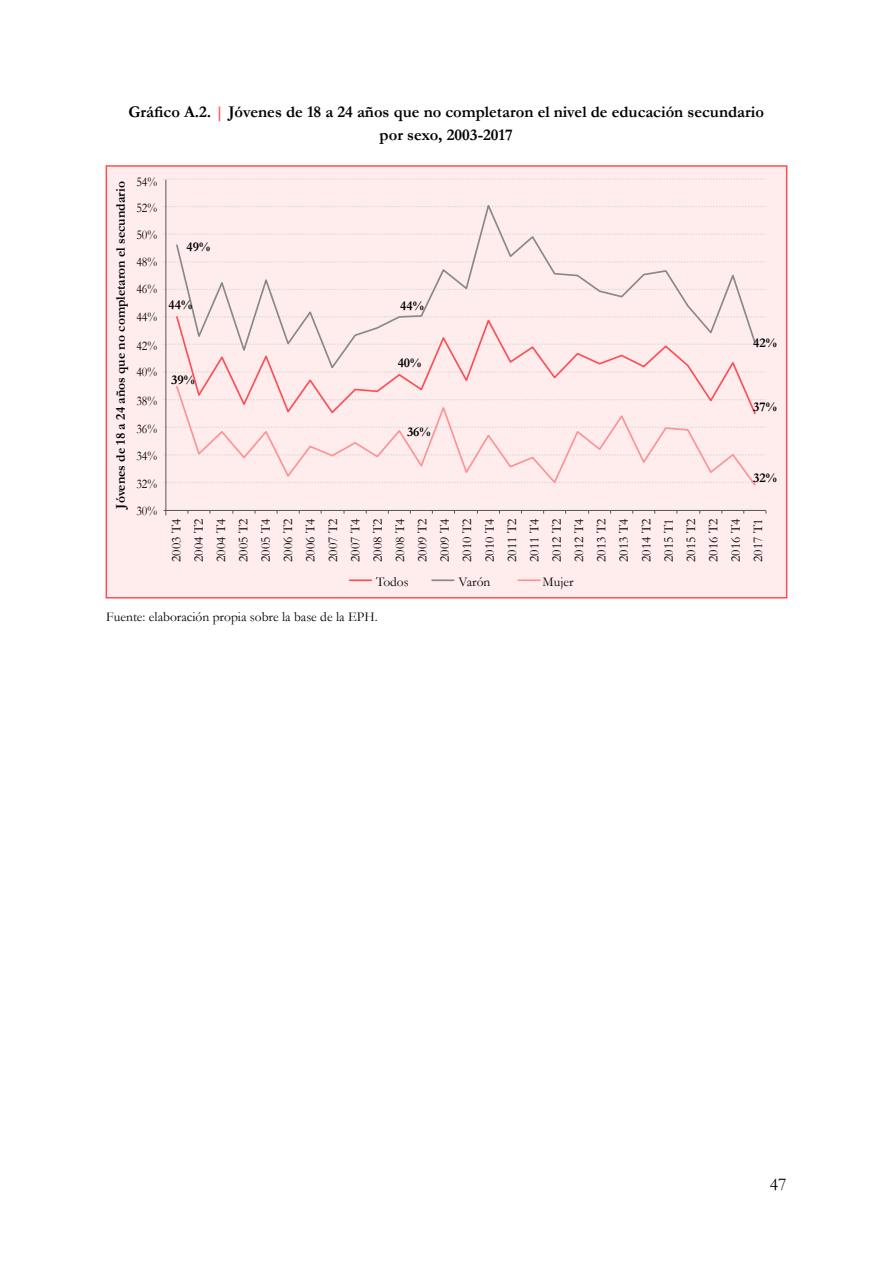
<style>
.page{position:relative;width:893px;height:1263px;background:#fff}
.page>*{position:absolute;margin:0;border:0;box-sizing:border-box;transform-origin:0 0}
.t1{font:18px "Garamond";color:#000}
.t2{font:700 16.5px/22.5px "Garamond";color:#000;text-align:center}
.t3{font:13.5px "Garamond";color:#000}
.t4{font:13.35px/22.4px "Garamond";color:#000;text-align:justify}
.t5{font:700 13.35px "Garamond";color:#000}
.t6{font:13.35px/26.8px "Garamond";color:#000;text-align:justify;scale:.88 1}
.s1{color:#fd4f57}
</style>
<div class="page">
<div style="left:106px;top:166px;width:681px;height:432px;background:#ffeded"></div>
<svg style="left:163px;top:178px;width:603px;height:2px"></svg>
<svg style="left:163px;top:206px;width:603px;height:1px"></svg>
<svg style="left:163px;top:234px;width:603px;height:1px"></svg>
<svg style="left:163px;top:261px;width:603px;height:1px"></svg>
<svg style="left:163px;top:289px;width:603px;height:1px"></svg>
<svg style="left:163px;top:316px;width:603px;height:2px"></svg>
<svg style="left:163px;top:344px;width:603px;height:1px"></svg>
<svg style="left:163px;top:371px;width:603px;height:2px"></svg>
<svg style="left:163px;top:399px;width:603px;height:1px"></svg>
<svg style="left:163px;top:426px;width:603px;height:2px"></svg>
<svg style="left:163px;top:454px;width:603px;height:1px"></svg>
<svg style="left:163px;top:482px;width:603px;height:1px"></svg>
<hr style="left:165px;top:180px;width:1px;height:335px;background:#575756">
<hr style="left:164px;top:510px;width:602px;height:1px;background:#575756">
<hr style="left:350px;top:579px;width:21px;height:2px;background:#fd4f57">
<hr style="left:432px;top:579px;width:22px;height:2px;background:#8a8989">
<hr style="left:518px;top:579px;width:22px;height:2px;background:#fe9396">
<svg style="left:175px;top:205px;width:582px;height:110px"></svg>
<svg style="left:175px;top:416px;width:582px;height:70px"></svg>
<svg style="left:175px;top:315px;width:582px;height:101px"></svg>
<div style="left:106px;top:165px;width:681px;height:433px;border:2px solid #fd4f57"></div>
<p class="t2" style="left:129px;top:100px;width:637px">Gráfico A.2. <span class="s1">|</span> Jóvenes de 18 a 24 años que no completaron el nivel de educación secundario por sexo, 2003-2017</p>
<p class="t5" style="left:113px;top:508px;width:328px;rotate:-90deg">Jóvenes de 18 a 24 años que no completaron el secundario</p>
<p class="t6" style="left:136px;top:168px;width:25px">54% 52% 50% 48% 46%</p>
<p class="t6" style="left:136px;top:303px;width:25px;line-height:28.3px">44%<br>42%</p>
<p class="t6" style="left:136px;top:358px;width:25px;line-height:28.3px">40% 38% 36%</p>
<p class="t6" style="left:136px;top:441px;width:25px;line-height:28.3px">34%<br>32%</p>
<p class="t6" style="left:136px;top:497px;width:25px">30%</p>
<p class="t5" style="left:186px;top:239px;width:25px">49%</p>
<p class="t5" style="left:169px;top:297px;width:25px">44%</p>
<p class="t5" style="left:400px;top:298px;width:25px">44%</p>
<p class="t5" style="left:171px;top:371px;width:25px">39%</p>
<p class="t5" style="left:398px;top:355px;width:25px">40%</p>
<p class="t5" style="left:407px;top:424px;width:25px">36%</p>
<p class="t5" style="left:753px;top:334px;width:25px">42%</p>
<p class="t5" style="left:753px;top:398px;width:25px">37%</p>
<p class="t5" style="left:753px;top:470px;width:25px">32%</p>
<p class="t4" style="left:165px;top:562px;width:45px;rotate:-90deg">2003 T4<br>2004 T2<br>2004 T4<br>2005 T2<br>2005 T4<br>2006 T2<br>2006 T4<br>2007 T2<br>2007 T4<br>2008 T2<br>2008 T4<br>2009 T2<br>2009 T4<br>2010 T2<br>2010 T4<br>2011 T2<br>2011 T4<br>2012 T2<br>2012 T4<br>2013 T2<br>2013 T4<br>2014 T2<br>2015 T1<br>2015 T2<br>2016 T2<br>2016 T4<br>2017 T1</p>
<p class="t4" style="left:376px;top:571px;width:34px">Todos</p>
<p class="t4" style="left:459px;top:571px;width:33px">Varón</p>
<p class="t4" style="left:543px;top:571px;width:32px">Mujer</p>
<p class="t3" style="left:106px;top:609px;width:273px">Fuente: elaboración propia sobre la base de la EPH.</p>
<h1 class="t1" style="left:770px;top:1173px;width:18px">47</h1>
</div>
